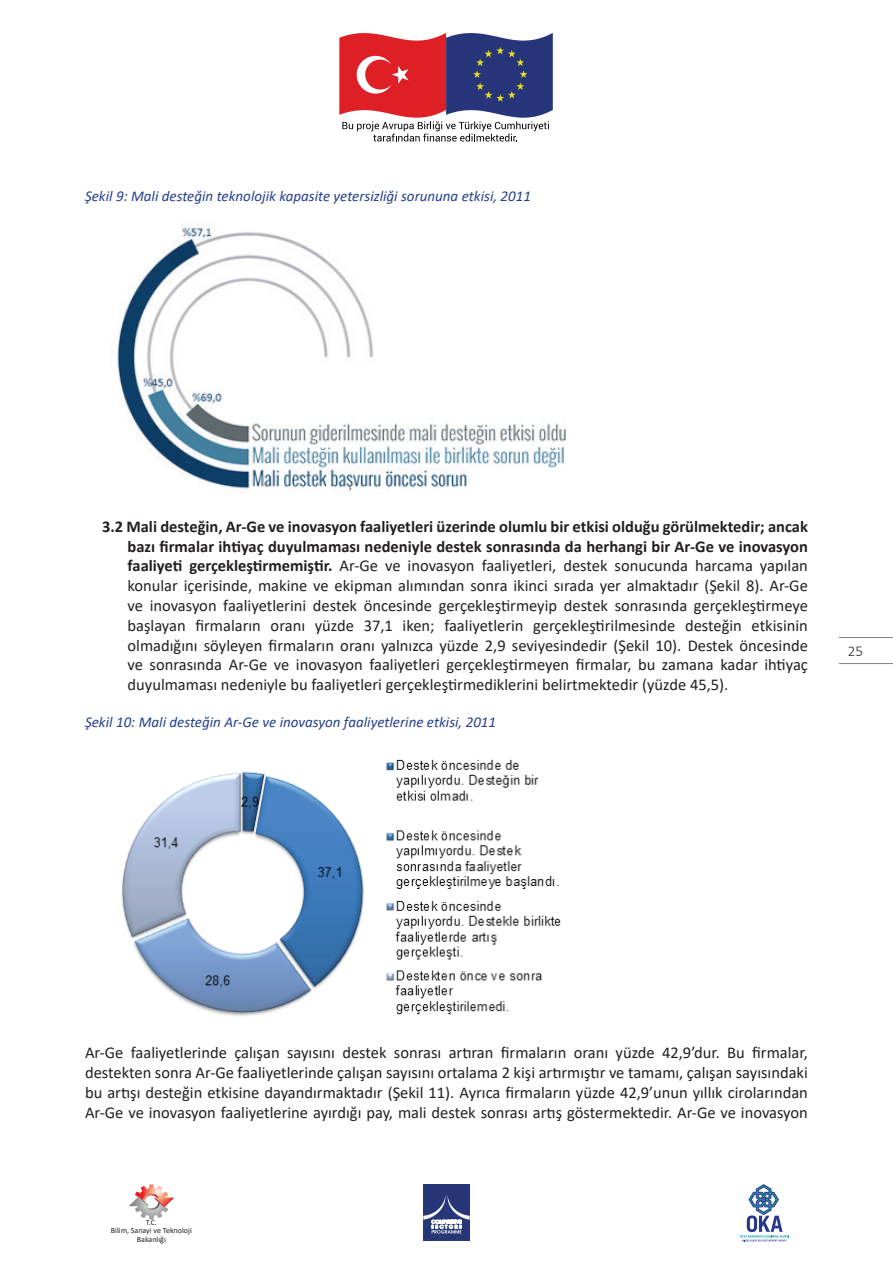
<style>
.page{position:relative;width:893px;height:1263px;background:#fff}
.page>*{position:absolute;margin:0;border:0;box-sizing:border-box;transform-origin:0 0}
.t1{font:16.5px/19.8px "Calibri";color:#231f20;text-align:justify}
.t2{font:italic 15px "Calibri";color:#253f8e}
.t3{font:300 15px "Calibri";color:#231f20}
.t4{font:7.95px/8.1px "Calibri";color:#231f20;text-align:center}
.s1{font-weight:700}
</style>
<div class="page">
<svg style="left:339px;top:33px;width:214px;height:109px"></svg>
<svg style="left:740px;top:1184px;width:49px;height:57px"></svg>
<svg style="left:128px;top:1184px;width:46px;height:35px"></svg>
<div style="left:423px;top:1184px;width:47px;height:57px;background:#263676"></div>
<svg style="left:423px;top:1195px;width:47px;height:38px"></svg>
<img style="left:117px;top:223px;width:449px;height:271px">
<img style="left:121px;top:759px;width:440px;height:257px">
<hr style="left:839px;top:663px;width:54px;height:1px;background:#808285">
<hr style="left:839px;top:637px;width:54px;height:1px;background:#808285">
<p class="t2" style="left:85px;top:185px;width:447px">Şekil 9: Mali desteğin teknolojik kapasite yetersizliği sorununa etkisi, 2011</p>
<p class="t1" style="left:128px;top:516px;width:682px;text-indent:-26px"><span class="s1">3.2 Mali desteğin, Ar-Ge ve inovasyon faaliyetleri üzerinde olumlu bir etkisi olduğu görülmektedir; ancak bazı firmalar ihtiyaç duyulmaması nedeniyle destek sonrasında da herhangi bir Ar-Ge ve inovasyon faaliyeti gerçekleştirmemiştir.</span> Ar-Ge ve inovasyon faaliyetleri, destek sonucunda harcama yapılan konular içerisinde, makine ve ekipman alımından sonra ikinci sırada yer almaktadır (Şekil 8). Ar-Ge ve inovasyon faaliyetlerini destek öncesinde gerçekleştirmeyip destek sonrasında gerçekleştirmeye başlayan firmaların oranı yüzde 37,1 iken; faaliyetlerin gerçekleştirilmesinde desteğin etkisinin olmadığını söyleyen firmaların oranı yalnızca yüzde 2,9 seviyesindedir (Şekil 10). Destek öncesinde ve sonrasında Ar-Ge ve inovasyon faaliyetleri gerçekleştirmeyen firmalar, bu zamana kadar ihtiyaç duyulmaması nedeniyle bu faaliyetleri gerçekleştirmediklerini belirtmektedir (yüzde 45,5).</p>
<p class="t2" style="left:85px;top:712px;width:413px">Şekil 10: Mali desteğin Ar-Ge ve inovasyon faaliyetlerine etkisi, 2011</p>
<p class="t3" style="left:848px;top:642px;width:17px">25</p>
<p class="t1" style="left:85px;top:1042px;width:724px">Ar-Ge faaliyetlerinde çalışan sayısını destek sonrası artıran firmaların oranı yüzde 42,9’dur. Bu firmalar, destekten sonra Ar-Ge faaliyetlerinde çalışan sayısını ortalama 2 kişi artırmıştır ve tamamı, çalışan sayısındaki bu artışı desteğin etkisine dayandırmaktadır (Şekil 11). Ayrıca firmaların yüzde 42,9’unun yıllık cirolarından Ar-Ge ve inovasyon faaliyetlerine ayırdığı pay, mali destek sonrası artış göstermektedir. Ar-Ge ve inovasyon</p>
<p class="t4" style="left:111px;top:1218px;width:83px">T.C.<br>Bilim, Sanayi ve Teknoloji<br>Bakanlığı</p>
</div>
